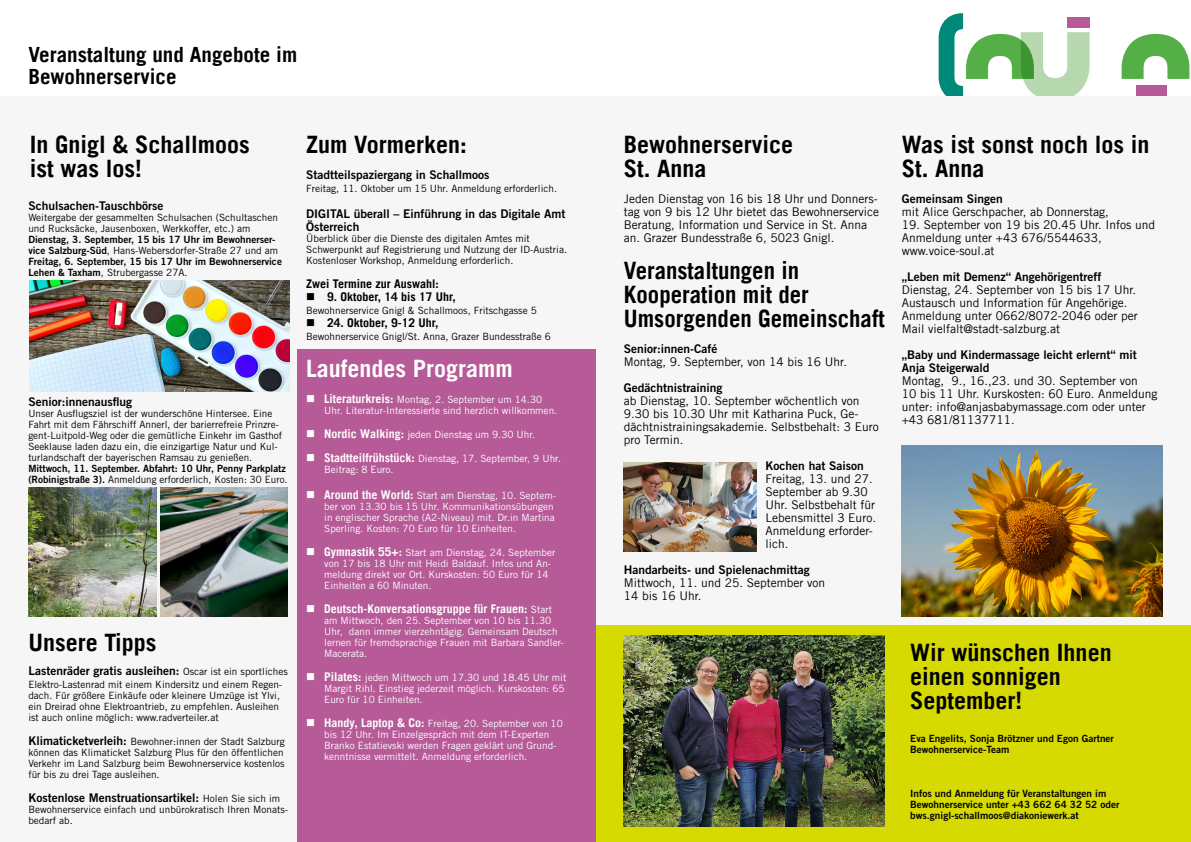
<style>
.page{position:relative;width:1191px;height:842px;background:#fff}
.page>*{position:absolute;margin:0;border:0;box-sizing:border-box;transform-origin:0 0}
.t1{font:700 24px/24px "Trade Gothic LT";color:#000}
.t2{font:700 24px/24px "Trade Gothic LT";color:#000;scale:.95 1}
.t3{font:700 24px "Trade Gothic LT";color:#fff}
.t4{font:700 21px/22px "Trade Gothic LT";color:#000}
.t5{font:12px/13px "Trade Gothic LT";color:#000}
.t6{font:12px/13px "Trade Gothic LT Std Bd 2";color:#000}
.t7{font:700 12px "Trade Gothic LT";color:#000}
.t8{font:700 12px "Trade Gothic LT";color:#fff}
.t9{font:10px/11px "Trade Gothic LT Std";color:#000}
.t10{font:10px/11px "Trade Gothic LT Std";color:#fff}
.t11{font:10px/11px "Trade Gothic LT Std Bd 2";color:#000}
.s1{font-family:"Trade Gothic LT Std Bd 2"}
.s2{font-family:"Trade Gothic LT Std";font-size:10px}
.s3{font-family:"Trade Gothic LT Std Bd 2";font-size:12px}
.s4{font-family:"Trade Gothic LT";font-weight:700;font-size:12px}
.s5{font-family:"Trade Gothic LT Std";font-weight:400;font-size:10px}
</style>
<div class="page">
<div style="left:0;top:96px;width:604px;height:746px;background:#f6f6f6"></div>
<div style="left:1136px;top:85px;width:31px;height:15px;background:#b65a98"></div>
<svg style="left:1121px;top:34px;width:68px;height:45px"></svg>
<svg style="left:938px;top:13px;width:151px;height:83px"></svg>
<div style="left:587px;top:96px;width:604px;height:746px;background:#f6f6f6"></div>
<div style="left:595px;top:625px;width:596px;height:217px;background:#d7da00"></div>
<div style="left:297px;top:349px;width:298px;height:493px;background:#b65a98"></div>
<img style="left:160px;top:487px;width:128px;height:129px">
<img style="left:28px;top:487px;width:128px;height:129px">
<img style="left:30px;top:280px;width:259px;height:111px">
<img style="left:624px;top:463px;width:132px;height:89px">
<img style="left:624px;top:635px;width:260px;height:191px">
<img style="left:901px;top:445px;width:261px;height:171px">
<h2 class="t4" style="left:28px;top:43px;width:270px">Veranstaltung und Angebote im<br>Bewohnerservice</h2>
<h1 class="t1" style="left:30px;top:132px;width:222px">In Gnigl &amp; Schallmoos ist was los!</h1>
<p class="t6" style="left:28px;top:199px;width:137px">Schulsachen-Tauschbörse</p>
<p class="t9" style="left:28px;top:212px;width:251px">Weitergabe der gesammelten Schulsachen (Schultaschen und Rucksäcke, Jausenboxen, Werkkoffer, etc.) am</p>
<p class="t11" style="left:28px;top:234px;width:249px">Dienstag, 3. September, 15 bis 17 Uhr im Bewohnerser-</p>
<p class="t9" style="left:28px;top:245px;width:251px"><span class="s1">vice Salzburg-Süd</span>, Hans-Webersdorfer-Straße 27 und am</p>
<p class="t11" style="left:28px;top:256px;width:255px">Freitag, 6. September, 15 bis 17 Uhr im Bewohnerservice</p>
<p class="t9" style="left:28px;top:267px;width:161px"><span class="s1">Lehen &amp; Taxham</span>, Strubergasse 27A.</p>
<p class="t6" style="left:28px;top:395px;width:105px">Senior:innenausflug</p>
<p class="t9" style="left:28px;top:408px;width:255px">Unser Ausflugsziel ist der wunderschöne Hintersee. Eine Fahrt mit dem Fährschiff Annerl, der barierrefreie Prinzre&shy;gent-Luitpold-Weg oder die gemütliche Einkehr im Gasthof Seeklause laden dazu ein, die einzigartige Natur und Kul&shy;turlandschaft der bayerischen Ramsau zu genießen.</p>
<p class="t11" style="left:28px;top:463px;width:259px">Mittwoch, 11. September. Abfahrt: 10 Uhr, Penny Parkplatz</p>
<p class="t9" style="left:28px;top:474px;width:261px"><span class="s1">(Robinigstraße 3).</span> Anmeldung erforderlich, Kosten: 30 Euro.</p>
<h1 class="t1" style="left:28px;top:630px;width:129px">Unsere Tipps</h1>
<p class="t6" style="left:28px;top:664px;width:261px">Lastenräder gratis ausleihen: <span class="s2">Oscar ist ein sportliches</span></p>
<p class="t9" style="left:28px;top:679px;width:255px">Elektro-Lastenrad mit einem Kindersitz und einem Regen&shy;dach. Für größere Einkäufe oder kleinere Umzüge ist Ylvi, ein Dreirad ohne Elektroantrieb, zu empfehlen. Ausleihen ist auch online möglich: www.radverteiler.at</p>
<p class="t9" style="left:28px;top:736px;width:258px;text-align:justify"><span class="s3">Klimaticketverleih:</span> Bewohner:innen der Stadt Salzburg können das Klimaticket Salzburg Plus für den öffentlichen Verkehr im Land Salzburg beim Bewohnerservice kostenlos für bis zu drei Tage ausleihen.</p>
<p class="t6" style="left:28px;top:791px;width:253px">Kostenlose Menstruationsartikel: <span class="s2">Holen Sie sich im</span></p>
<p class="t9" style="left:28px;top:804px;width:261px">Bewohnerservice einfach und unbürokratisch Ihren Monats&shy;bedarf ab.</p>
<h1 class="t1" style="left:306px;top:132px;width:162px">Zum Vormerken:</h1>
<p class="t6" style="left:306px;top:168px;width:185px">Stadtteilspaziergang in Schallmoos</p>
<p class="t9" style="left:306px;top:183px;width:252px">Freitag, 11. Oktober um 15 Uhr. Anmeldung erforderlich.</p>
<p class="t6" style="left:306px;top:207px;width:261px">DIGITAL überall – Einführung in das Digitale Amt<br>Österreich</p>
<p class="t9" style="left:306px;top:233px;width:262px">Überblick über die Dienste des digitalen Amtes mit<br>Schwerpunkt auf Registrierung und Nutzung der ID-Austria.<br>Kostenloser Workshop, Anmeldung erforderlich.</p>
<p class="t7" style="left:306px;top:277px;width:134px">Zwei Termine zur Auswahl:</p>
<p class="t7" style="left:306px;top:290px;width:151px">■ 9. Oktober, 14 bis 17 Uhr,</p>
<p class="t9" style="left:306px;top:305px;width:232px">Bewohnerservice Gnigl &amp; Schallmoos, Fritschgasse 5</p>
<p class="t7" style="left:306px;top:316px;width:134px">■ 24. Oktober, 9-12 Uhr,</p>
<p class="t9" style="left:306px;top:331px;width:246px">Bewohnerservice Gnigl/St. Anna, Grazer Bundesstraße 6</p>
<h1 class="t3" style="left:306px;top:354px;width:208px">Laufendes Programm</h1>
<p class="t10" style="left:324px;top:394px;width:234px;text-indent:-18px">■ <span class="s4">Literaturkreis:</span> Montag, 2. September um 14.30<br>Uhr. Literatur-Interessierte sind herzlich willkommen.</p>
<p class="t10" style="left:306px;top:429px;width:230px">■ <span class="s4">Nordic Walking:</span> jeden Dienstag um 9.30 Uhr.</p>
<p class="t10" style="left:324px;top:453px;width:238px;text-indent:-18px">■ <span class="s4">Stadtteilfrühstück:</span> Dienstag, 17. September, 9 Uhr.<br>Beitrag: 8 Euro.</p>
<p class="t10" style="left:324px;top:490px;width:233px;text-indent:-18px">■ <span class="s4">Around the World:</span> Start am Dienstag, 10. Septem&shy;ber von 13.30 bis 15 Uhr. Kommunikationsübungen in englischer Sprache (A2-Niveau) mit. Dr.in Martina Sperling. Kosten: 70 Euro für 10 Einheiten.</p>
<p class="t10" style="left:324px;top:547px;width:233px;text-indent:-18px">■ <span class="s4">Gymnastik 55+:</span> Start am Dienstag, 24. September von 17 bis 18 Uhr mit Heidi Baldauf. Infos und An&shy;meldung direkt vor Ort. Kurskosten: 50 Euro für 14<br>Einheiten a 60 Minuten.</p>
<p class="t8" style="left:306px;top:602px;width:247px">■ Deutsch-Konversationsgruppe für Frauen: <span class="s5">Start</span></p>
<p class="t10" style="left:324px;top:615px;width:241px">am Mittwoch, den 25. September von 10 bis 11.30<br>Uhr, dann immer vierzehntägig. Gemeinsam Deutsch lernen für fremdsprachige Frauen mit Barbara Sandler-Macerata.</p>
<p class="t10" style="left:324px;top:672px;width:244px;text-indent:-18px">■ <span class="s4">Pilates:</span> jeden Mittwoch um 17.30 und 18.45 Uhr mit<br>Margit Rihl. Einstieg jederzeit möglich. Kurskosten: 65<br>Euro für 10 Einheiten.</p>
<p class="t10" style="left:324px;top:718px;width:240px;text-indent:-18px">■ <span class="s4">Handy, Laptop &amp; Co:</span> Freitag, 20. September von 10 bis 12 Uhr. Im Einzelgespräch mit dem IT-Experten Branko Estatievski werden Fragen geklärt und Grund&shy;kenntnisse vermittelt. Anmeldung erforderlich.</p>
<h1 class="t1" style="left:624px;top:132px;width:171px">Bewohnerservice<br>St. Anna</h1>
<p class="t5" style="left:624px;top:192px;width:257px">Jeden Dienstag von 16 bis 18 Uhr und Donners&shy;tag von 9 bis 12 Uhr bietet das Bewohnerservice Beratung, Information und Service in St. Anna an. Grazer Bundesstraße 6, 5023 Gnigl.</p>
<h1 class="t2" style="left:624px;top:258px;width:276px">Veranstaltungen in<br>Kooperation mit der<br>Umsorgenden Gemeinschaft</h1>
<p class="t6" style="left:624px;top:342px;width:95px">Senior:innen-Café</p>
<p class="t5" style="left:624px;top:355px;width:225px">Montag, 9. September, von 14 bis 16 Uhr.</p>
<p class="t6" style="left:624px;top:381px;width:100px">Gedächtnistraining</p>
<p class="t5" style="left:624px;top:394px;width:256px">ab Dienstag, 10. September wöchentlich von 9.30 bis 10.30 Uhr mit Katharina Puck, Ge&shy;dächtnistrainingsakademie. Selbstbehalt: 3 Euro pro Termin.</p>
<p class="t6" style="left:765px;top:459px;width:100px">Kochen hat Saison</p>
<p class="t5" style="left:765px;top:472px;width:112px">Freitag, 13. und 27.<br>September ab 9.30<br>Uhr. Selbstbehalt für<br>Lebensmittel 3 Euro.<br>Anmeldung erforder&shy;lich.</p>
<p class="t6" style="left:624px;top:563px;width:188px">Handarbeits- und Spielenachmittag</p>
<p class="t5" style="left:624px;top:576px;width:203px">Mittwoch, 11. und 25. September von<br>14 bis 16 Uhr.</p>
<h1 class="t1" style="left:901px;top:132px;width:249px">Was ist sonst noch los in<br>St. Anna</h1>
<p class="t6" style="left:901px;top:192px;width:103px">Gemeinsam Singen</p>
<p class="t5" style="left:901px;top:205px;width:209px">mit Alice Gerschpacher, ab Donnerstag,</p>
<p class="t5" style="left:901px;top:218px;width:255px">19. September von 19 bis 20.45 Uhr. Infos und<br>Anmeldung unter +43 676/5544633, www.voice-soul.at</p>
<p class="t6" style="left:901px;top:270px;width:201px">„Leben mit Demenz“ Angehörigentreff</p>
<p class="t5" style="left:901px;top:283px;width:237px">Dienstag, 24. September von 15 bis 17 Uhr.<br>Austausch und Information für Angehörige.<br>Anmeldung unter 0662/8072-2046 oder per Mail vielfalt@stadt-salzburg.at</p>
<p class="t6" style="left:901px;top:348px;width:236px">„Baby und Kindermassage leicht erlernt“ mit<br>Anja Steigerwald</p>
<p class="t5" style="left:901px;top:374px;width:257px">Montag, 9., 16.,23. und 30. September von<br>10 bis 11 Uhr. Kurskosten: 60 Euro. Anmeldung unter: info@anjasbabymassage.com oder unter +43 681/81137711.</p>
<h1 class="t1" style="left:910px;top:640px;width:203px">Wir wünschen Ihnen einen sonnigen<br>September!</h1>
<p class="t11" style="left:910px;top:733px;width:205px">Eva Engelits, Sonja Brötzner und Egon Gartner<br>Bewohnerservice-Team</p>
<p class="t11" style="left:910px;top:788px;width:211px">Infos und Anmeldung für Veranstaltungen im<br>Bewohnerservice unter +43 662 64 32 52 oder bws.gnigl-schallmoos@diakoniewerk.at</p>
</div>
